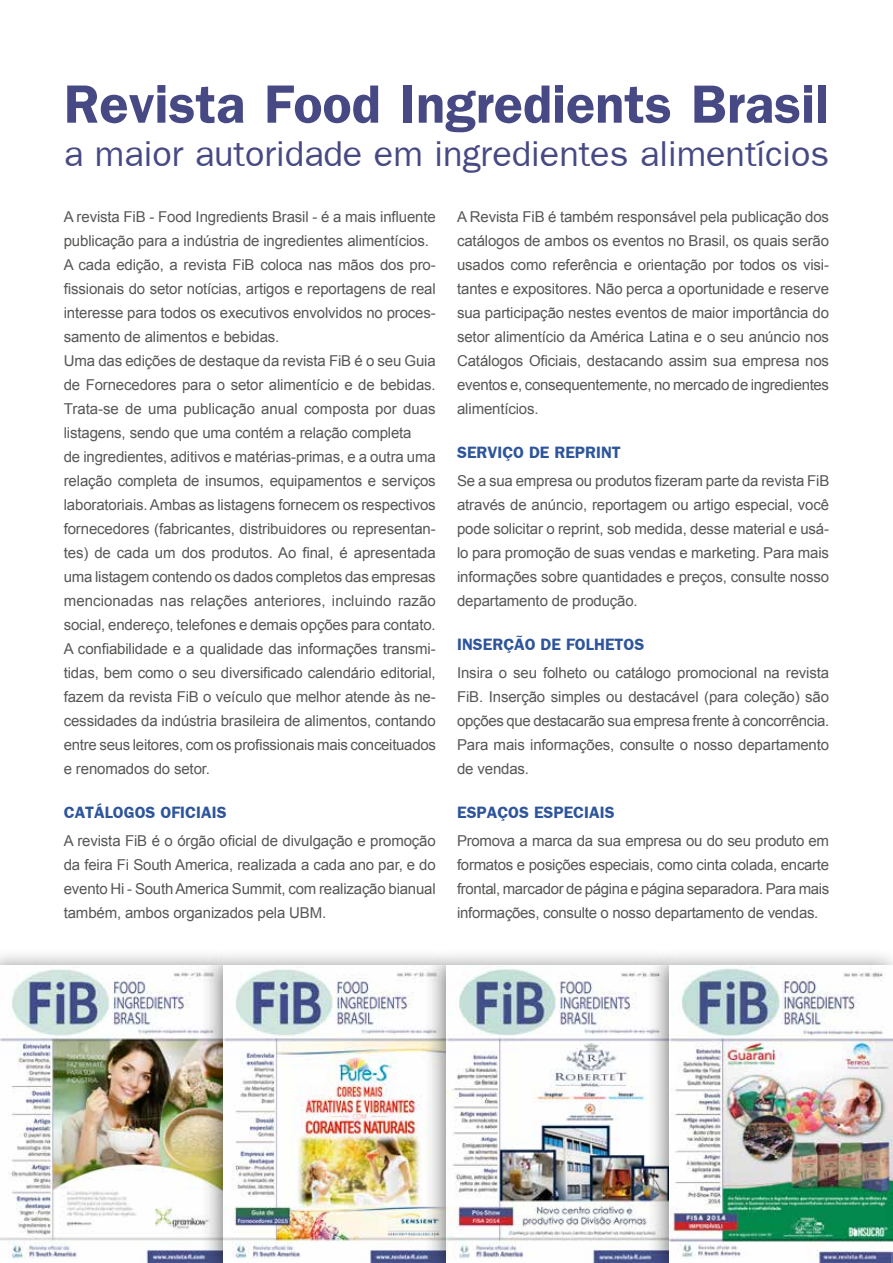
<style>
.page{position:relative;width:893px;height:1263px;background:#fff}
.page>*{position:absolute;margin:0;border:0;box-sizing:border-box;transform-origin:0 0}
.t1{font:700 54px "Frankfurt Gothic";color:#474984}
.t2{font:36px "Frankfurt Gothic";color:#474984}
.t3{font:700 16.5px "Frankfurt Gothic";color:#2e559b}
.t4{font:15px/24px "Arial";letter-spacing:-.01em;color:#575756;text-align:justify}
</style>
<div class="page">
<div style="left:0;top:948px;width:238px;height:315px;background:#000;opacity:.46"></div>
<img style="left:0;top:965px;width:200px;height:298px">
<div style="left:200px;top:948px;width:261px;height:315px;background:#000;opacity:.46"></div>
<div style="left:423px;top:948px;width:261px;height:315px;background:#000;opacity:.46"></div>
<div style="left:647px;top:948px;width:246px;height:315px;background:#000;opacity:.46"></div>
<h1 class="t1" style="left:64px;top:72px;width:767px">Revista Food Ingredients Brasil</h1>
<h2 class="t2" style="left:64px;top:133px;width:767px">a maior autoridade em ingredientes alimentícios</h2>
<p class="t4" style="left:64px;top:205px;width:374px;text-align:left">A revista FiB - Food Ingredients Brasil - é a mais influente publicação para a indústria de ingredientes alimentícios.<br>A cada edição, a revista FiB coloca nas mãos dos pro&shy;fissionais do setor notícias, artigos e reportagens de real interesse para todos os executivos envolvidos no proces&shy;samento de alimentos e bebidas.<br>Uma das edições de destaque da revista FiB é o seu Guia de Fornecedores para o setor alimentício e de bebidas.<br>Trata-se de uma publicação anual composta por duas listagens, sendo que uma contém a relação completa<br>de ingredientes, aditivos e matérias-primas, e a outra uma relação completa de insumos, equipamentos e serviços laboratoriais. Ambas as listagens fornecem os respectivos fornecedores (fabricantes, distribuidores ou representan&shy;tes) de cada um dos produtos. Ao final, é apresentada uma listagem contendo os dados completos das empresas mencionadas nas relações anteriores, incluindo razão social, endereço, telefones e demais opções para contato.<br>A confiabilidade e a qualidade das informações transmi&shy;tidas, bem como o seu diversificado calendário editorial, fazem da revista FiB o veículo que melhor atende às ne&shy;cessidades da indústria brasileira de alimentos, contando entre seus leitores, com os profissionais mais conceituados e renomados do setor.</p>
<p class="t3" style="left:64px;top:803px;width:164px">CATÁLOGOS OFICIAIS</p>
<p class="t4" style="left:64px;top:829px;width:374px">A revista FiB é o órgão oficial de divulgação e promoção da feira Fi South America, realizada a cada ano par, e do evento Hi - South America Summit, com realização bianual também, ambos organizados pela UBM.</p>
<p class="t4" style="left:457px;top:205px;width:374px">A Revista FiB é também responsável pela publicação dos catálogos de ambos os eventos no Brasil, os quais serão usados como referência e orientação por todos os visi&shy;tantes e expositores. Não perca a oportunidade e reserve sua participação nestes eventos de maior importância do setor alimentício da América Latina e o seu anúncio nos Catálogos Oficiais, destacando assim sua empresa nos eventos e, consequentemente, no mercado de ingredientes alimentícios.</p>
<p class="t3" style="left:457px;top:443px;width:165px">SERVIÇO DE REPRINT</p>
<p class="t4" style="left:457px;top:469px;width:374px">Se a sua empresa ou produtos fizeram parte da revista FiB através de anúncio, reportagem ou artigo especial, você pode solicitar o reprint, sob medida, desse material e usá&shy;lo para promoção de suas vendas e marketing. Para mais informações sobre quantidades e preços, consulte nosso departamento de produção.</p>
<p class="t3" style="left:457px;top:635px;width:189px">INSERÇÃO DE FOLHETOS</p>
<p class="t4" style="left:457px;top:661px;width:374px">Insira o seu folheto ou catálogo promocional na revista FiB. Inserção simples ou destacável (para coleção) são opções que destacarão sua empresa frente à concorrência.<br>Para mais informações, consulte o nosso departamento de vendas.</p>
<p class="t3" style="left:457px;top:803px;width:159px">ESPAÇOS ESPECIAIS</p>
<p class="t4" style="left:457px;top:829px;width:374px">Promova a marca da sua empresa ou do seu produto em formatos e posições especiais, como cinta colada, encarte frontal, marcador de página e página separadora. Para mais informações, consulte o nosso departamento de vendas.</p>
</div>
